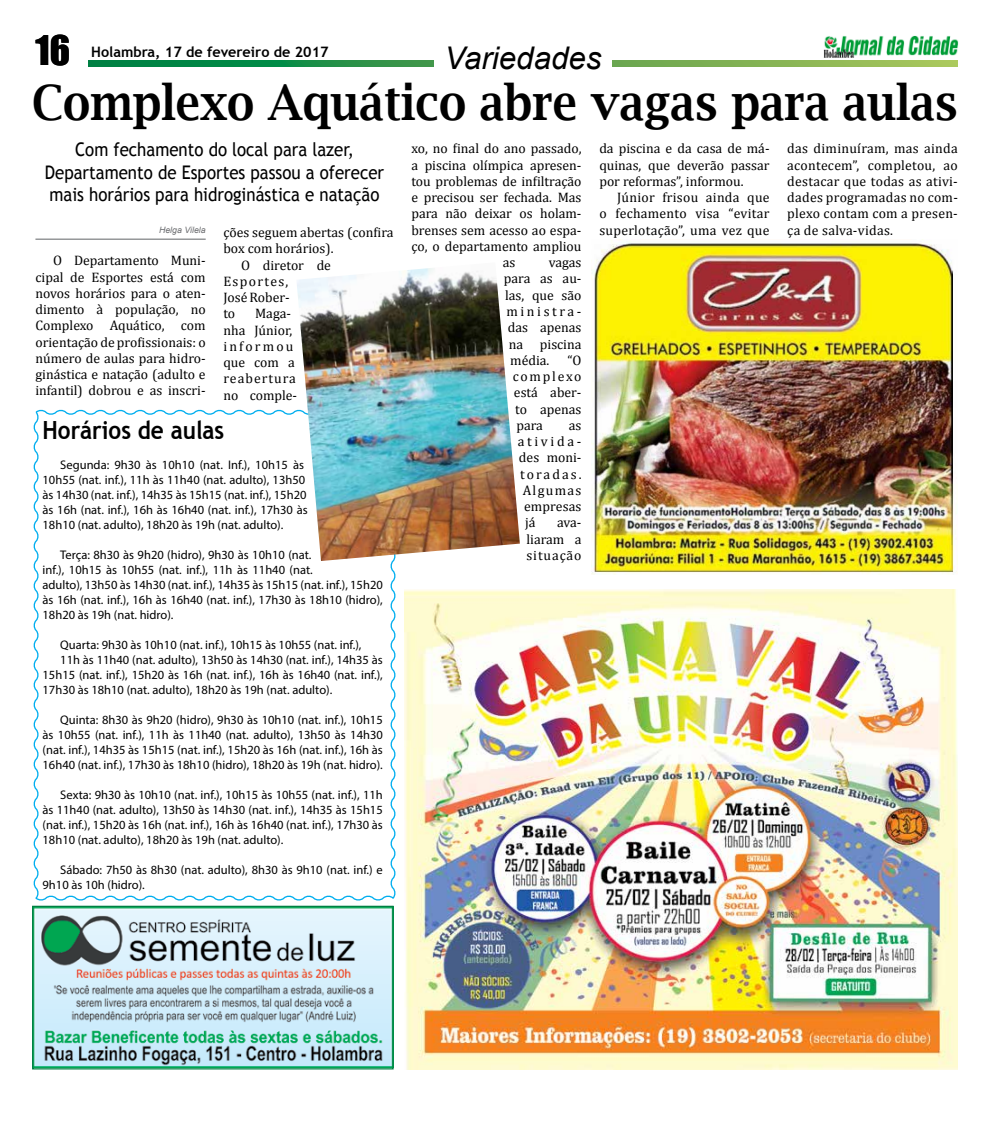
<style>
.page{position:relative;width:993px;height:1124px;background:#fff}
.page>*{position:absolute;margin:0;border:0;box-sizing:border-box;transform-origin:0 0}
.t1{font:600 48.75px "Lucida Bright";color:#000;scale:.9 1}
.t2{font:37.5px "Impact";color:#000}
.t3{font:italic 31.25px "Arial";color:#000}
.t4{font:700 25px "Trebuchet MS";color:#000;scale:.9 1}
.t5{font:18.75px/22.5px "Trebuchet MS";color:#000;text-align:center;scale:.9 1}
.t6{font:700 14.38px "Trebuchet MS";color:#000}
.t7{font:13.75px/16.2px "Cambria";color:#000;text-align:justify}
.t8{font:13.75px "Cambria";letter-spacing:.095em;color:#000}
.t9{font:13.75px "Cambria";letter-spacing:.19em;color:#000}
.t10{font:13.75px "Cambria";letter-spacing:.2em;color:#000}
.t11{font:13.75px "Cambria";letter-spacing:.145em;color:#000}
.t12{font:12.5px/15px "Myriad Pro";color:#000}
.t13{font:italic 8.75px "Arial";color:#6d6e71}
</style>
<div class="page">
<svg style="left:89px;top:60px;width:868px;height:7px;background:#4ea04e"></svg>
<img style="left:823px;top:35px;width:135px;height:23px">
<div style="left:434px;top:40px;width:177px;height:35px;background:#fff"></div>
<img style="left:404px;top:589px;width:552px;height:480px">
<img style="left:34px;top:907px;width:357px;height:160px">
<div style="left:32px;top:905px;width:361px;height:164px;border:1px solid #007f43"></div>
<hr style="left:35px;top:238px;width:171px;height:2px;background:#808285">
<svg style="left:33px;top:409px;width:363px;height:492px"></svg>
<img style="left:296px;top:268px;width:223px;height:293px">
<img style="left:591px;top:241px;width:363px;height:333px">
<h2 class="t2" style="left:35px;top:21px;width:36px">16</h2>
<h3 class="t3" style="left:444px;top:38px;width:158px">Variedades</h3>
<h1 class="t1" style="left:32px;top:74px;width:1029px">Complexo Aquático abre vagas para aulas</h1>
<h3 class="t5" style="left:45px;top:139px;width:378px">Com fechamento do local para lazer,<br>Departamento de Esportes passou a oferecer mais horários para hidroginástica e natação</h3>
<p class="t13" style="left:159px;top:224px;width:48px">Helga Vilela</p>
<p class="t7" style="left:35px;top:252px;width:172px;text-indent:18px">O Departamento Muni&shy;cipal de Esportes está com novos horários para o aten&shy;dimento à população, no Complexo Aquático, com orientação de profissionais: o número de aulas para hidro&shy;ginástica e natação (adulto e infantil) dobrou e as inscri-</p>
<p class="t6" style="left:91px;top:43px;width:239px">Holambra, 17 de fevereiro de 2017</p>
<p class="t7" style="left:411px;top:140px;width:172px">xo, no final do ano passado,</p>
<p class="t7" style="left:411px;top:157px;width:172px">a piscina olímpica apresen-</p>
<p class="t7" style="left:411px;top:173px;width:171px">tou problemas de infiltração</p>
<p class="t7" style="left:411px;top:189px;width:171px">e precisou ser fechada. Mas</p>
<p class="t7" style="left:411px;top:205px;width:171px">para não deixar os holam-</p>
<p class="t7" style="left:411px;top:222px;width:172px">brenses sem acesso ao espa-</p>
<p class="t7" style="left:411px;top:238px;width:171px">ço, o departamento ampliou</p>
<p class="t7" style="left:502px;top:254px;width:14px">as</p>
<p class="t7" style="left:548px;top:254px;width:34px">vagas</p>
<p class="t7" style="left:504px;top:270px;width:79px">para as au-</p>
<p class="t7" style="left:505px;top:287px;width:78px">las, que são</p>
<p class="t9" style="left:506px;top:303px;width:77px">ministra-</p>
<p class="t7" style="left:507px;top:319px;width:75px">das apenas</p>
<p class="t7" style="left:509px;top:335px;width:74px">na piscina</p>
<p class="t7" style="left:510px;top:352px;width:41px">média.</p>
<p class="t7" style="left:599px;top:140px;width:172px">da piscina e da casa de má&shy;quinas, que deverão passar por reformas”, informou.</p>
<p class="t7" style="left:599px;top:189px;width:172px;text-indent:18px">Júnior frisou ainda que o fechamento visa “evitar superlotação”, uma vez que</p>
<p class="t7" style="left:787px;top:140px;width:172px">das diminuíram, mas ainda acontecem”, completou, ao destacar que todas as ativi&shy;dades programadas no com&shy;plexo contam com a presen&shy;ça de salva-vidas.</p>
<p class="t7" style="left:223px;top:224px;width:171px">ções seguem abertas (confira</p>
<p class="t7" style="left:223px;top:240px;width:111px">box com horários).</p>
<p class="t7" style="left:241px;top:257px;width:91px">O diretor de</p>
<p class="t8" style="left:223px;top:273px;width:66px">Esportes,</p>
<p class="t7" style="left:223px;top:289px;width:68px">José Rober-</p>
<p class="t7" style="left:223px;top:305px;width:13px">to</p>
<p class="t7" style="left:223px;top:305px;width:75px;text-align:left;text-indent:32px">Maga&shy;nha Júnior, informou que com a reabertura no comple-</p>
<p class="t7" style="left:512px;top:352px;width:70px;text-indent:55px">“O complexo está aber&shy;to apenas para</p>
<h3 class="t4" style="left:43px;top:414px;width:203px">Horários de aulas</h3>
<p class="t12" style="left:43px;top:457px;width:266px;text-indent:18px">Segunda: 9h30 às 10h10 (nat. Inf.), 10h15 às 10h55 (nat. inf.), 11h às 11h40 (nat. adulto), 13h50 às 14h30 (nat. inf.), 14h35 às 15h15 (nat. inf.), 15h20 às 16h (nat. inf.), 16h às 16h40 (nat. inf.), 17h30 às 18h10 (nat. adulto), 18h20 às 19h (nat. adulto).</p>
<p class="t12" style="left:43px;top:547px;width:342px;text-indent:18px">Terça: 8h30 às 9h20 (hidro), 9h30 às 10h10 (nat.<br>inf.), 10h15 às 10h55 (nat. inf.), 11h às 11h40 (nat.<br>adulto), 13h50 às 14h30 (nat. inf.), 14h35 às 15h15 (nat. inf.), 15h20 às 16h (nat. inf.), 16h às 16h40 (nat. inf.), 17h30 às 18h10 (hidro), 18h20 às 19h (nat. hidro).</p>
<p class="t12" style="left:60px;top:637px;width:303px">Quarta: 9h30 às 10h10 (nat. inf.), 10h15 às 10h55 (nat. inf.),</p>
<p class="t12" style="left:60px;top:652px;width:324px">11h às 11h40 (nat. adulto), 13h50 às 14h30 (nat. inf.), 14h35 às</p>
<p class="t12" style="left:43px;top:667px;width:342px">15h15 (nat. inf.), 15h20 às 16h (nat. inf.), 16h às 16h40 (nat. inf.),</p>
<p class="t12" style="left:43px;top:682px;width:291px">17h30 às 18h10 (nat. adulto), 18h20 às 19h (nat. adulto).</p>
<p class="t12" style="left:43px;top:712px;width:342px;text-align:justify;text-indent:18px">Quinta: 8h30 às 9h20 (hidro), 9h30 às 10h10 (nat. inf.), 10h15 às 10h55 (nat. inf.), 11h às 11h40 (nat. adulto), 13h50 às 14h30 (nat. inf.), 14h35 às 15h15 (nat. inf.), 15h20 às 16h (nat. inf.), 16h às 16h40 (nat. inf.), 17h30 às 18h10 (hidro), 18h20 às 19h (nat. hidro).</p>
<p class="t12" style="left:43px;top:787px;width:342px;text-align:justify;text-indent:18px">Sexta: 9h30 às 10h10 (nat. inf.), 10h15 às 10h55 (nat. inf.), 11h às 11h40 (nat. adulto), 13h50 às 14h30 (nat. inf.), 14h35 às 15h15 (nat. inf.), 15h20 às 16h (nat. inf.), 16h às 16h40 (nat. inf.), 17h30 às 18h10 (nat. adulto), 18h20 às 19h (nat. adulto).</p>
<p class="t12" style="left:43px;top:862px;width:342px;text-indent:18px">Sábado: 7h50 às 8h30 (nat. adulto), 8h30 às 9h10 (nat. inf.) e<br>9h10 às 10h (hidro).</p>
<p class="t7" style="left:568px;top:417px;width:14px">as</p>
<p class="t10" style="left:517px;top:433px;width:65px">ativida-</p>
<p class="t7" style="left:519px;top:449px;width:64px">des moni-</p>
<p class="t11" style="left:520px;top:466px;width:63px">toradas.</p>
<p class="t8" style="left:522px;top:482px;width:60px">Algumas</p>
<p class="t7" style="left:524px;top:498px;width:59px">empresas</p>
<p class="t7" style="left:525px;top:514px;width:12px">já</p>
<p class="t7" style="left:526px;top:514px;width:57px;text-indent:31px">ava&shy;liaram a situação</p>
</div>
